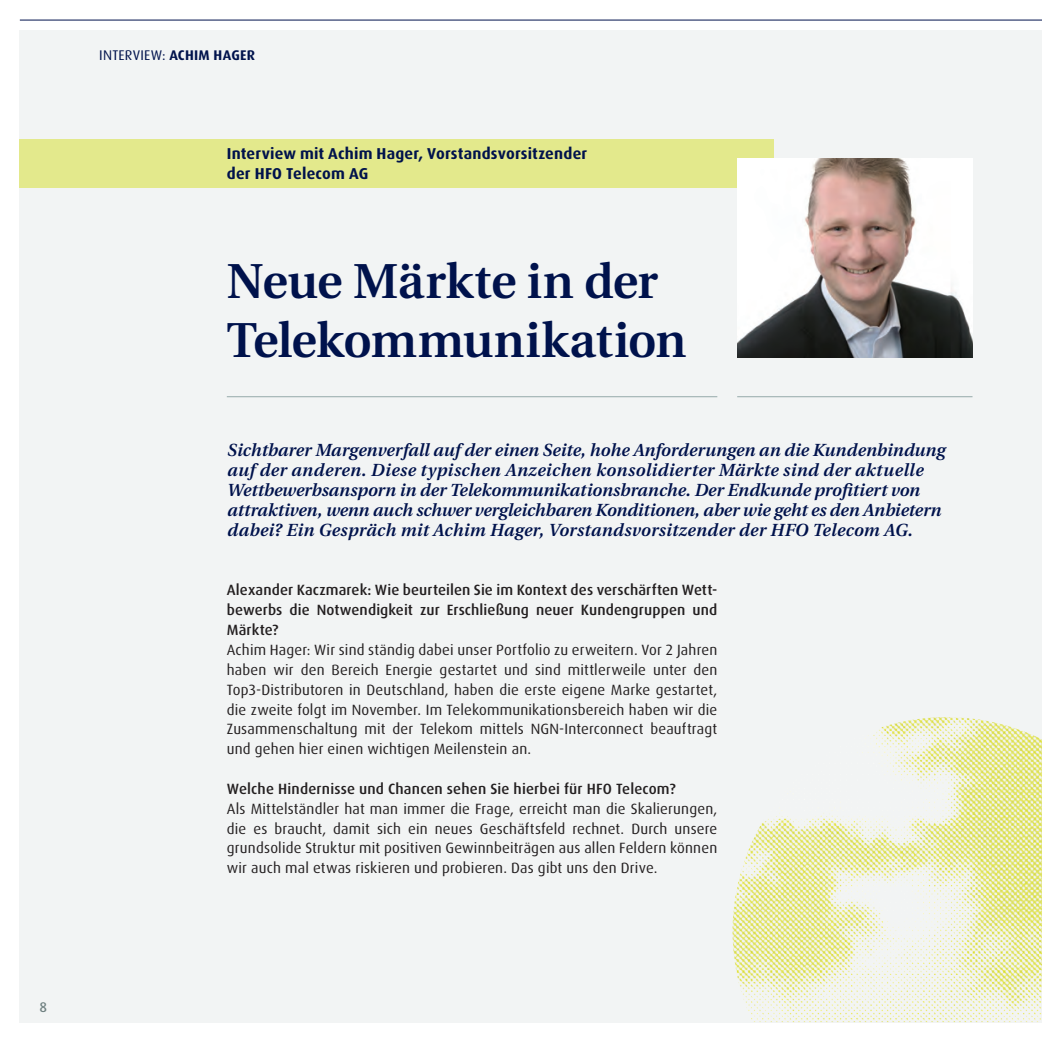
<style>
.page{position:relative;width:1042px;height:1042px;background:#fff}
.page>*{position:absolute;margin:0;border:0;box-sizing:border-box;transform-origin:0 0}
.t1{font:600 49px/59.5px "Utopia";letter-spacing:-.01em;color:#00124c}
.t2{font:italic 600 17.5px/19.8px "Utopia";letter-spacing:.005em;color:#00124c}
.t3{font:700 15.75px/19.8px "Dax OT";letter-spacing:.01em;color:#00124c}
.t4{font:14.88px/19.8px "Dax OT";letter-spacing:.01em;color:#231f20;text-align:justify}
.t5{font:500 14.88px/19.8px "Dax OT";letter-spacing:.01em;color:#231f20;text-align:justify}
.t6{font:14px "Dax OT";letter-spacing:.02em;color:#00124c}
.t7{font:500 14px "Dax OT";color:#6f8080}
.s1{font-weight:700}
</style>
<div class="page">
<div style="left:20px;top:20px;width:1022px;height:1002px;background:#f2f4f4"></div>
<div style="left:0;top:0;width:1042px;height:30px;background:#fff"></div>
<hr style="left:20px;top:20px;width:1022px;height:1px;background:#00124c">
<img style="left:732px;top:717px;width:310px;height:305px">
<div style="left:20px;top:139px;width:754px;height:49px;background:#e3e98c"></div>
<img style="left:737px;top:159px;width:235px;height:198px">
<hr style="left:227px;top:396px;width:490px;height:1px;background:#95aaaa">
<hr style="left:737px;top:396px;width:235px;height:1px;background:#95aaaa">
<p class="t7" style="left:39px;top:993px;width:9px">8</p>
<p class="t6" style="left:99px;top:41px;width:157px">I nterview: <span class="s1">Achim Hager</span></p>
<p class="t3" style="left:227px;top:140px;width:362px">Interview mit Achim Hager, Vorstandsvorsitzender der HFO</p>
<p class="t3" style="left:286px;top:160px;width:73px">Telecom AG</p>
<h1 class="t1" style="left:227px;top:252px;width:461px">Neue Märkte in der<br>Telekommunikation</h1>
<p class="t2" style="left:227px;top:441px;width:719px">Sichtbarer Margenverfall auf der einen Seite, hohe Anforderungen an die Kundenbindung auf der anderen. Diese typischen Anzeichen konsolidierter Märkte sind der aktuelle Wettbewerbsansporn in der Telekommunikationsbranche. Der Endkunde profitiert von attraktiven, wenn auch schwer vergleichbaren Konditionen, aber wie geht es den Anbietern dabei? Ein Gespräch mit Achim Hager, Vorstandsvorsitzender der HFO Telecom AG.</p>
<p class="t5" style="left:227px;top:578px;width:492px">Alexander Kaczmarek: Wie beurteilen Sie im Kontext des verschärften Wett&shy;bewerbs die Notwendigkeit zur Erschließung neuer Kundengruppen und Märkte?</p>
<p class="t4" style="left:227px;top:637px;width:492px">Achim Hager: Wir sind ständig dabei unser Portfolio zu erweitern. Vor 2 Jahren haben wir den Bereich Energie gestartet und sind mittlerweile unter den Top3-Distributoren in Deutschland, haben die erste eigene Marke gestartet, die zweite folgt im November. I m Telekommunikationsbereich haben wir die Zusammenschaltung mit der Telekom mittels NGN-I nterconnect beauftragt und gehen hier einen wichtigen Meilenstein an.</p>
<p class="t5" style="left:227px;top:776px;width:450px">Welche Hindernisse und Chancen sehen Sie hierbei für HFO Telecom?</p>
<p class="t4" style="left:227px;top:796px;width:492px">Als Mittelständler hat man immer die Frage, erreicht man die Skalierungen, die es braucht, damit sich ein neues Geschäftsfeld rechnet. Durch unsere grundsolide Struktur mit positiven Gewinnbeiträgen aus allen Feldern können wir auch mal etwas riskieren und probieren. Das gibt uns den Drive.</p>
</div>
